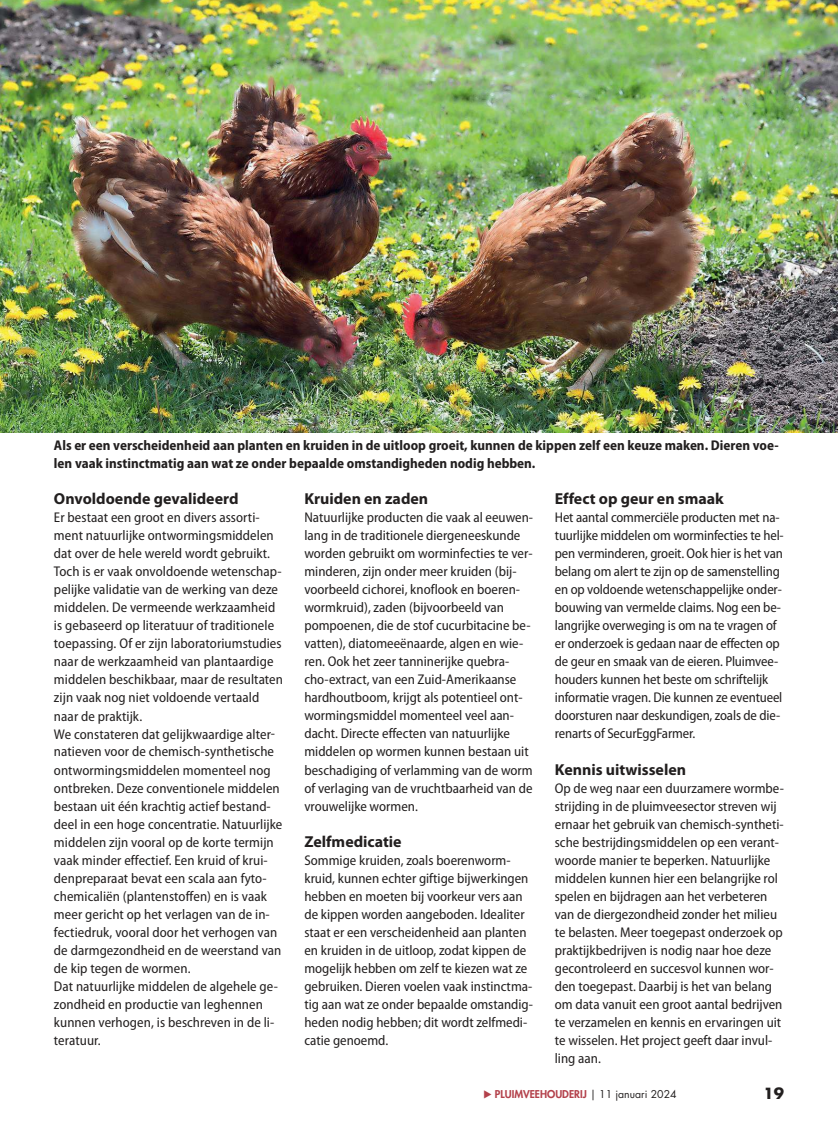
<style>
.page{position:relative;width:838px;height:1136px;background:#fff}
.page>*{position:absolute;margin:0;border:0;box-sizing:border-box;transform-origin:0 0}
.t1{font:700 15.9px "Myriad Pro";color:#221f1f}
.t2{font:700 15px "Futura Std";color:#221f1f}
.t3{font:semi-condensed 14.1px/18px "Myriad Pro";color:#221f1f}
.t4{font:700 semi-condensed 14.1px/18px "Myriad Pro";color:#221f1f}
.t5{font:800 10.5px "Futura Std";color:#b3414b}
.s1{font-weight:400;color:#221f1f}
</style>
<div class="page">
<img style="left:0;top:0;width:838px;height:432px">
<p class="t4" style="left:54px;top:437px;width:726px">Als er een verscheidenheid aan planten en kruiden in de uitloop groeit, kunnen de kippen zelf een keuze maken. Dieren voe&shy;len vaak instinctmatig aan wat ze onder bepaalde omstandigheden nodig hebben.</p>
<p class="t1" style="left:54px;top:493px;width:186px">Onvoldoende gevalideerd</p>
<p class="t3" style="left:54px;top:509px;width:230px">Er bestaat een groot en divers assorti&shy;ment natuurlijke ontwormingsmiddelen dat over de hele wereld wordt gebruikt.<br>Toch is er vaak onvoldoende wetenschap&shy;pelijke validatie van de werking van deze middelen. De vermeende werkzaamheid is gebaseerd op literatuur of traditionele toepassing. Of er zijn laboratoriumstudies naar de werkzaamheid van plantaardige middelen beschikbaar, maar de resultaten zijn vaak nog niet voldoende vertaald naar de praktijk.<br>We constateren dat gelijkwaardige alter&shy;natieven voor de chemisch-synthetische ontwormingsmiddelen momenteel nog ontbreken. Deze conventionele middelen bestaan uit één krachtig actief bestand&shy;deel in een hoge concentratie. Natuurlijke middelen zijn vooral op de korte termijn vaak minder effectief. Een kruid of krui&shy;denpreparaat bevat een scala aan fyto&shy;chemicaliën (plantenstoffen) en is vaak meer gericht op het verlagen van de in&shy;fectiedruk, vooral door het verhogen van de darmgezondheid en de weerstand van de kip tegen de wormen.<br>Dat natuurlijke middelen de algehele ge&shy;zondheid en productie van leghennen kunnen verhogen, is beschreven in de li&shy;teratuur.</p>
<p class="t1" style="left:555px;top:492px;width:170px">Effect op geur en smaak</p>
<p class="t3" style="left:555px;top:509px;width:230px">Het aantal commerciële producten met na&shy;tuurlijke middelen om worminfecties te hel&shy;pen verminderen, groeit. Ook hier is het van belang om alert te zijn op de samenstelling en op voldoende wetenschappelijke onder&shy;bouwing van vermelde claims. Nog een be&shy;langrijke overweging is om na te vragen of er onderzoek is gedaan naar de effecten op de geur en smaak van de eieren. Pluimvee&shy;houders kunnen het beste om schriftelijk informatie vragen. Die kunnen ze eventueel doorsturen naar deskundigen, zoals de die&shy;renarts of SecurEggFarmer.</p>
<p class="t1" style="left:555px;top:763px;width:133px">Kennis uitwisselen</p>
<p class="t3" style="left:555px;top:779px;width:231px">Op de weg naar een duurzamere wormbe&shy;strijding in de pluimveesector streven wij ernaar het gebruik van chemisch-syntheti&shy;sche bestrijdingsmiddelen op een verant&shy;woorde manier te beperken. Natuurlijke middelen kunnen hier een belangrijke rol spelen en bijdragen aan het verbeteren van de diergezondheid zonder het milieu te belasten. Meer toegepast onderzoek op praktijkbedrijven is nodig naar hoe deze gecontroleerd en succesvol kunnen wor&shy;den toegepast. Daarbij is het van belang om data vanuit een groot aantal bedrijven te verzamelen en kennis en ervaringen uit te wisselen. Het project geeft daar invul&shy;ling aan.</p>
<p class="t5" style="left:483px;top:1087px;width:195px">▶ PLUIMVEEHOUDERIJ <span class="s1">| 11 januari 2024</span></p>
<p class="t2" style="left:763px;top:1084px;width:22px">19</p>
<p class="t1" style="left:304px;top:492px;width:125px">Kruiden en zaden</p>
<p class="t3" style="left:304px;top:509px;width:230px">Natuurlijke producten die vaak al eeuwen&shy;lang in de traditionele diergeneeskunde worden gebruikt om worminfecties te ver&shy;minderen, zijn onder meer kruiden (bij&shy;voorbeeld cichorei, knoflook en boeren&shy;wormkruid), zaden (bijvoorbeeld van pompoenen, die de stof cucurbitacine be&shy;vatten), diatomeeënaarde, algen en wie&shy;ren. Ook het zeer tanninerijke quebra&shy;cho-extract, van een Zuid-Amerikaanse hardhoutboom, krijgt als potentieel ont&shy;wormingsmiddel momenteel veel aan&shy;dacht. Directe effecten van natuurlijke middelen op wormen kunnen bestaan uit beschadiging of verlamming van de worm of verlaging van de vruchtbaarheid van de vrouwelijke wormen.</p>
<p class="t1" style="left:304px;top:834px;width:99px">Zelfmedicatie</p>
<p class="t3" style="left:304px;top:851px;width:230px">Sommige kruiden, zoals boerenworm&shy;kruid, kunnen echter giftige bijwerkingen hebben en moeten bij voorkeur vers aan de kippen worden aangeboden. Idealiter staat er een verscheidenheid aan planten en kruiden in de uitloop, zodat kippen de mogelijk hebben om zelf te kiezen wat ze gebruiken. Dieren voelen vaak instinctma&shy;tig aan wat ze onder bepaalde omstandig&shy;heden nodig hebben; dit wordt zelfmedi&shy;catie genoemd.</p>
</div>
